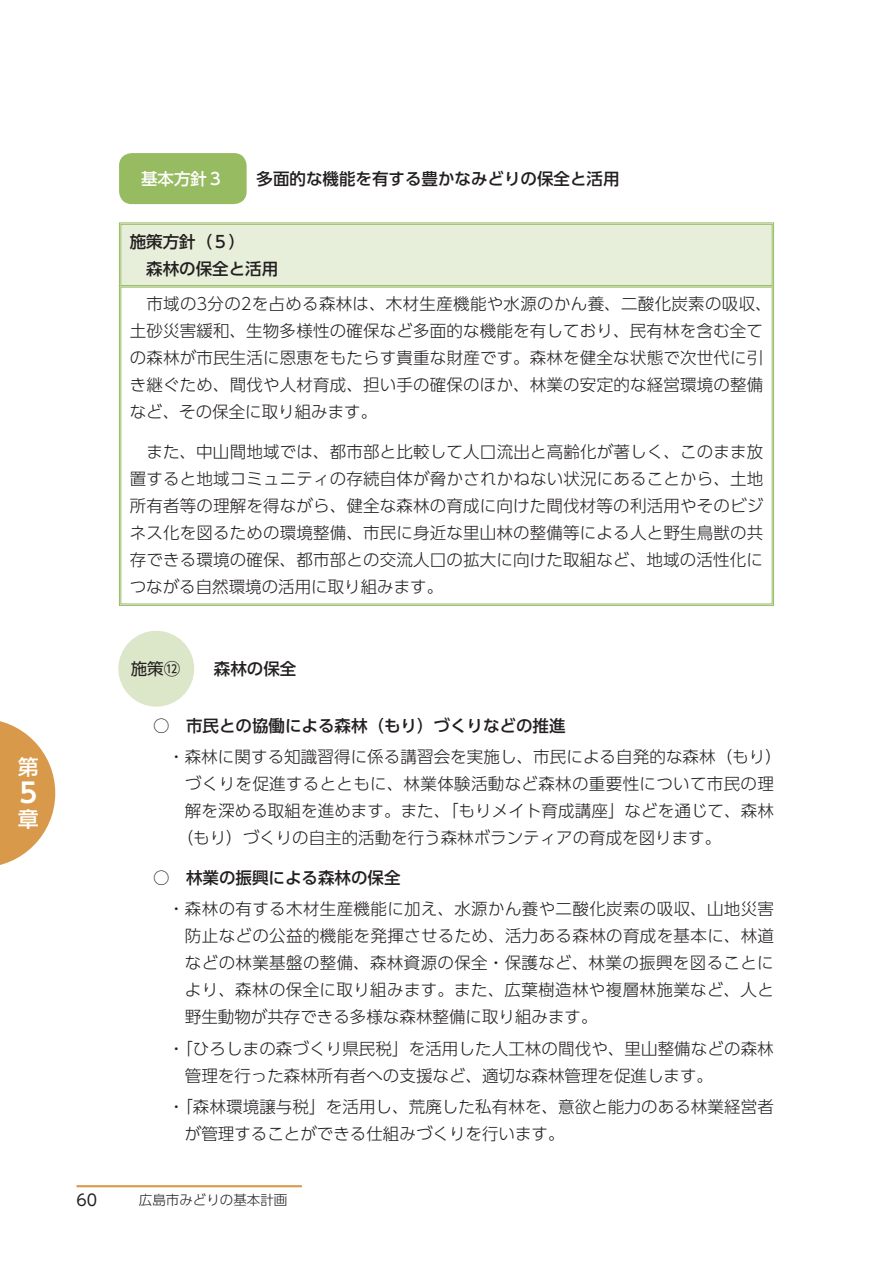
<style>
.page{position:relative;width:893px;height:1263px;background:#fff}
.page>*{position:absolute;margin:0;border:0;box-sizing:border-box;transform-origin:0 0}
.t1{font:700 27px "UD Shin Go Pro De";color:#fff}
.t2{font:500 21px "UD Shin Go Pro";color:#fff}
.t3{font:300 16.5px/27px "UD Shin Go Pro";letter-spacing:.005em;color:#231f20}
.t4{font:500 16.5px/27px "UD Shin Go Pro";color:#231f20}
.t5{font:500 16.5px "UD Shin Go Pro";color:#fff}
.t6{font:16.5px "UD Shin Go Pro";color:#231f20}
.t7{font:15.75px "UD Shin Go Pro";color:#231f20}
.t8{font:300 13.5px "UD Shin Go Pro";color:#231f20}
</style>
<div class="page">
<hr style="left:77px;top:1185px;width:225px;height:2px;background:#d8994b">
<svg style="left:0;top:721px;width:55px;height:144px"></svg>
<svg style="left:119px;top:288px;width:655px;height:318px"></svg>
<div style="left:119px;top:153px;width:128px;height:51px;background:#97bb61;border-radius:13px"></div>
<div style="left:119px;top:222px;width:655px;height:66px;background:#e7eeda"></div>
<div style="left:120px;top:224px;width:652px;height:62px;border:1px solid #97bb61"></div>
<div style="left:118px;top:631px;width:76px;height:76px;background:#dce6c9;border-radius:50%"></div>
<p class="t2" style="left:18px;top:750px;width:22px">第</p>
<h1 class="t1" style="left:19px;top:771px;width:18px">5</h1>
<p class="t2" style="left:18px;top:802px;width:22px">章</p>
<p class="t5" style="left:141px;top:165px;width:84px">基本方針３</p>
<p class="t4" style="left:257px;top:165px;width:365px">多面的な機能を有する豊かなみどりの保全と活用</p>
<p class="t4" style="left:130px;top:227px;width:150px">施策方針（５）<br>　森林の保全と活用</p>
<p class="t3" style="left:130px;top:290px;width:643px">　市域の3分の2を占める森林は、木材生産機能や水源のかん養、二酸化炭素の吸収、土砂災害緩和、生物多様性の確保など多面的な機能を有しており、民有林を含む全ての森林が市民生活に恩恵をもたらす貴重な財産です。森林を健全な状態で次世代に引き継ぐため、間伐や人材育成、担い手の確保のほか、林業の安定的な経営環境の整備など、その保全に取り組みます。</p>
<p class="t3" style="left:130px;top:438px;width:635px;text-align:justify">　また、中山間地域では、都市部と比較して人口流出と高齢化が著しく、このまま放置すると地域コミュニティの存続自体が脅かされかねない状況にあることから、土地所有者等の理解を得ながら、健全な森林の育成に向けた間伐材等の利活用やそのビジネス化を図るための環境整備、市民に身近な里山林の整備等による人と野生鳥獣の共存できる環境の確保、都市部との交流人口の拡大に向けた取組など、地域の活性化につながる自然環境の活用に取り組みます。</p>
<p class="t6" style="left:131px;top:655px;width:51px">施策⑫</p>
<p class="t4" style="left:214px;top:655px;width:84px">森林の保全</p>
<p class="t4" style="left:153px;top:712px;width:414px">○　市民との協働による森林（もり）づくりなどの推進</p>
<p class="t3" style="left:168px;top:743px;width:615px">・森林に関する知識習得に係る講習会を実施し、市民による自発的な森林（もり）</p>
<p class="t3" style="left:185px;top:770px;width:590px">づくりを促進するとともに、林業体験活動など森林の重要性について市民の理</p>
<p class="t3" style="left:185px;top:797px;width:590px">解を深める取組を進めます。また、「もりメイト育成講座」などを通じて、森林</p>
<p class="t3" style="left:177px;top:824px;width:546px">（もり）づくりの自主的活動を行う森林ボランティアの育成を図ります。</p>
<p class="t4" style="left:153px;top:864px;width:249px">○　林業の振興による森林の保全</p>
<p class="t3" style="left:185px;top:895px;width:591px;text-align:justify;text-indent:-17px">・森林の有する木材生産機能に加え、水源かん養や二酸化炭素の吸収、山地災害防止などの公益的機能を発揮させるため、活力ある森林の育成を基本に、林道などの林業基盤の整備、森林資源の保全・保護など、林業の振興を図ることにより、森林の保全に取り組みます。また、広葉樹造林や複層林施業など、人と野生動物が共存できる多様な森林整備に取り組みます。</p>
<p class="t3" style="left:185px;top:1034px;width:590px;text-indent:-17px">・「ひろしまの森づくり県民税」を活用した人工林の間伐や、里山整備などの森林管理を行った森林所有者への支援など、適切な森林管理を促進します。</p>
<p class="t3" style="left:185px;top:1092px;width:590px;text-indent:-17px">・「森林環境譲与税」を活用し、荒廃した私有林を、意欲と能力のある林業経営者が管理することができる仕組みづくりを行います。</p>
<p class="t7" style="left:77px;top:1187px;width:22px">60</p>
<p class="t8" style="left:139px;top:1189px;width:150px">広島市みどりの基本計画</p>
</div>
